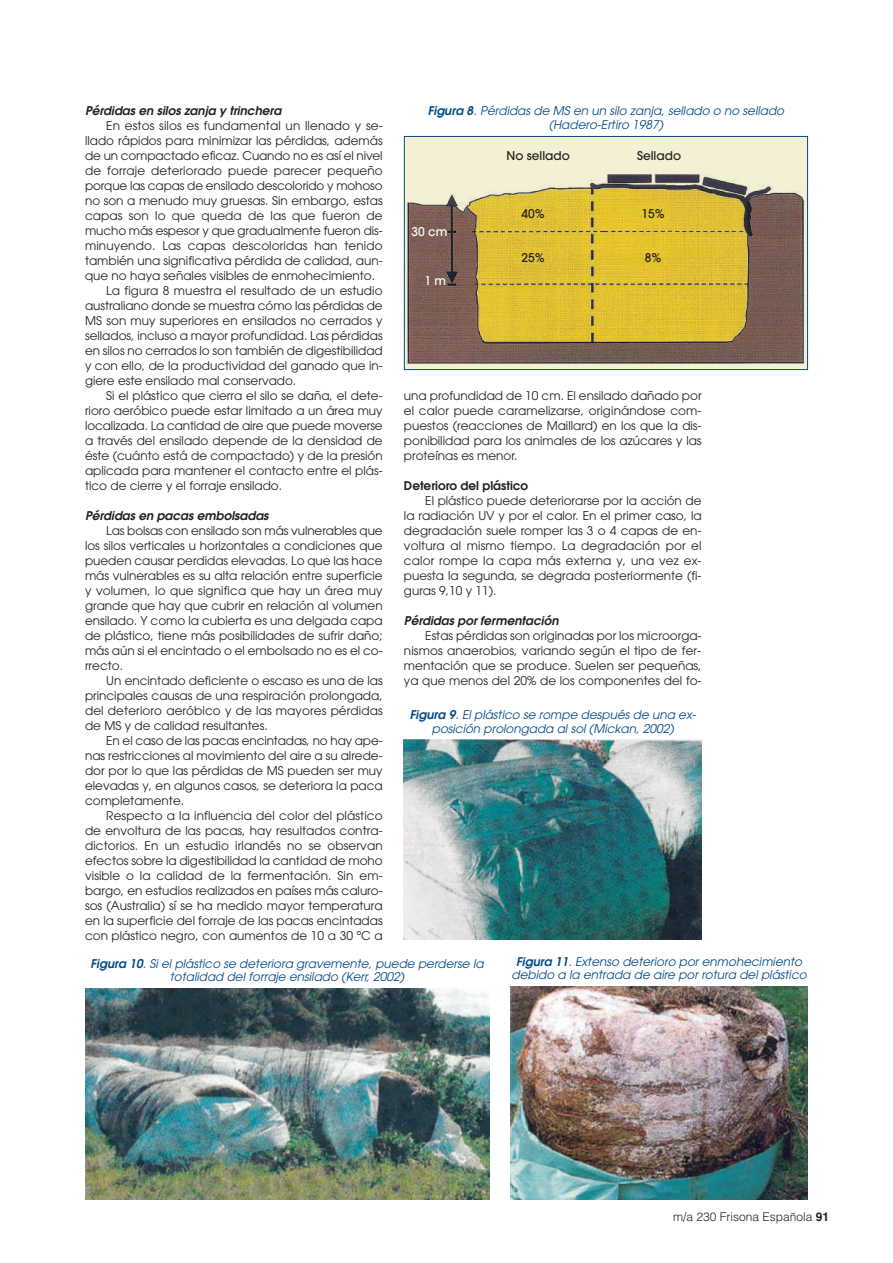
<style>
.page{position:relative;width:893px;height:1263px;background:#fff}
.page>*{position:absolute;margin:0;border:0;box-sizing:border-box;transform-origin:0 0}
.t1{font:12px/15px "Avant Garde";color:#231f20;text-align:justify}
.t2{font:italic 12px/13.5px "Avant Garde";color:#004b87;text-align:center}
.t3{font:italic 600 12px "Avant Garde";color:#231f20}
.t4{font:500 12px "Avant Garde";color:#231f20}
.t5{font:300 12px "Helvetica";color:#231f20}
.t6{font:600 12px "Avant Garde";color:#231f20}
.t7{font:500 12px "Avant Garde";color:#fff}
.s1{font-weight:600}
.s2{font-weight:700}
</style>
<div class="page">
<img style="left:406px;top:138px;width:400px;height:230px">
<div style="left:404px;top:136px;width:404px;height:234px;border:1px solid #004b87"></div>
<img style="left:404px;top:740px;width:298px;height:200px">
<img style="left:85px;top:989px;width:404px;height:210px">
<img style="left:510px;top:986px;width:298px;height:213px">
<p class="t3" style="left:85px;top:106px;width:198px">Pérdidas en silos zanja y trinchera</p>
<p class="t1" style="left:106px;top:119px;width:278px">En estos silos es fundamental un llenado y se-</p>
<p class="t1" style="left:85px;top:134px;width:299px">llado rápidos para minimizar las pérdidas, además</p>
<p class="t1" style="left:85px;top:149px;width:299px">de un compactado eficaz. Cuando no es así el nivel</p>
<p class="t1" style="left:85px;top:164px;width:299px">de forraje deteriorado puede parecer pequeño</p>
<p class="t1" style="left:85px;top:179px;width:299px">porque las capas de ensilado descolorido y mohoso</p>
<p class="t1" style="left:85px;top:194px;width:299px">no son a menudo muy gruesas. Sin embargo, estas</p>
<p class="t1" style="left:85px;top:209px;width:299px">capas son lo que queda de las que fueron de</p>
<p class="t1" style="left:85px;top:224px;width:299px">mucho más espesor y que gradualmente fueron dis-</p>
<p class="t1" style="left:85px;top:239px;width:299px">minuyendo. Las capas descoloridas han tenido</p>
<p class="t1" style="left:85px;top:254px;width:299px">también una significativa pérdida de calidad, aun-</p>
<p class="t1" style="left:85px;top:269px;width:292px">que no haya señales visibles de enmohecimiento.</p>
<p class="t1" style="left:106px;top:284px;width:278px">La figura 8 muestra el resultado de un estudio</p>
<p class="t1" style="left:85px;top:299px;width:299px">australiano donde se muestra cómo las pérdidas de</p>
<p class="t1" style="left:85px;top:314px;width:299px">MS son muy superiores en ensilados no cerrados y</p>
<p class="t1" style="left:85px;top:329px;width:299px">sellados, incluso a mayor profundidad. Las pérdidas</p>
<p class="t1" style="left:85px;top:344px;width:299px">en silos no cerrados lo son también de digestibilidad</p>
<p class="t1" style="left:85px;top:359px;width:299px">y con ello, de la productividad del ganado que in-</p>
<p class="t1" style="left:85px;top:374px;width:213px">giere este ensilado mal conservado.</p>
<p class="t1" style="left:106px;top:389px;width:278px">Si el plástico que cierra el silo se daña, el dete-</p>
<p class="t1" style="left:85px;top:404px;width:299px">rioro aeróbico puede estar limitado a un área muy</p>
<p class="t1" style="left:85px;top:419px;width:299px">localizada. La cantidad de aire que puede moverse</p>
<p class="t1" style="left:85px;top:434px;width:299px">a través del ensilado depende de la densidad de</p>
<p class="t1" style="left:85px;top:449px;width:299px">éste (cuánto está de compactado) y de la presión</p>
<p class="t1" style="left:85px;top:464px;width:299px">aplicada para mantener el contacto entre el plás-</p>
<p class="t1" style="left:85px;top:479px;width:199px">tico de cierre y el forraje ensilado.</p>
<p class="t3" style="left:85px;top:511px;width:185px">Pérdidas en pacas embolsadas</p>
<p class="t1" style="left:85px;top:524px;width:299px;text-indent:21px">Las bolsas con ensilado son más vulnerables que los silos verticales u horizontales a condiciones que pueden causar perdidas elevadas. Lo que las hace más vulnerables es su alta relación entre superficie y volumen, lo que significa que hay un área muy grande que hay que cubrir en relación al volumen ensilado. Y como la cubierta es una delgada capa de plástico, tiene más posibilidades de sufrir daño; más aún si el encintado o el embolsado no es el co&shy;rrecto.</p>
<p class="t1" style="left:85px;top:674px;width:299px;text-indent:21px">Un encintado deficiente o escaso es una de las principales causas de una respiración prolongada, del deterioro aeróbico y de las mayores pérdidas de MS y de calidad resultantes.</p>
<p class="t1" style="left:85px;top:734px;width:299px;text-indent:21px">En el caso de las pacas encintadas, no hay ape&shy;nas restricciones al movimiento del aire a su alrede&shy;dor por lo que las pérdidas de MS pueden ser muy elevadas y, en algunos casos, se deteriora la paca completamente.</p>
<p class="t1" style="left:85px;top:809px;width:299px;text-indent:21px">Respecto a la influencia del color del plástico de envoltura de las pacas, hay resultados contra&shy;dictorios. En un estudio irlandés no se observan efectos sobre la digestibilidad la cantidad de moho visible o la calidad de la fermentación. Sin em&shy;bargo, en estudios realizados en países más caluro&shy;sos (Australia) sí se ha medido mayor temperatura en la superficie del forraje de las pacas encintadas con plástico negro, con aumentos de 10 a 30 ºC a</p>
<p class="t2" style="left:428px;top:105px;width:358px"><span class="s1">Figura 8</span>. Pérdidas de MS en un silo zanja, sellado o no sellado (Hadero-Ertiro 1987)</p>
<p class="t7" style="left:411px;top:227px;width:37px">30 cm</p>
<p class="t7" style="left:424px;top:276px;width:23px">1 m</p>
<p class="t4" style="left:506px;top:151px;width:65px">No sellado</p>
<p class="t4" style="left:637px;top:151px;width:46px">Sellado</p>
<p class="t4" style="left:522px;top:209px;width:25px">40%</p>
<p class="t4" style="left:522px;top:253px;width:25px">25%</p>
<p class="t4" style="left:642px;top:209px;width:25px">15%</p>
<p class="t4" style="left:645px;top:253px;width:18px">8%</p>
<p class="t1" style="left:404px;top:389px;width:299px">una profundidad de 10 cm. El ensilado dañado por el calor puede caramelizarse, originándose com&shy;puestos (reacciones de Maillard) en los que la dis&shy;ponibilidad para los animales de los azúcares y las proteínas es menor.</p>
<p class="t6" style="left:404px;top:481px;width:126px">Deterioro del plástico</p>
<p class="t1" style="left:404px;top:494px;width:299px;text-indent:21px">El plástico puede deteriorarse por la acción de la radiación UV y por el calor. En el primer caso, la degradación suele romper las 3 o 4 capas de en&shy;voltura al mismo tiempo. La degradación por el calor rompe la capa más externa y, una vez ex&shy;puesta la segunda, se degrada posteriormente (fi&shy;guras 9,10 y 11).</p>
<p class="t3" style="left:404px;top:616px;width:156px">Pérdidas por fermentación</p>
<p class="t1" style="left:404px;top:629px;width:299px;text-indent:21px">Estas pérdidas son originadas por los microorga&shy;nismos anaerobios, variando según el tipo de fer&shy;mentación que se produce. Suelen ser pequeñas, ya que menos del 20% de los componentes del fo-</p>
<p class="t2" style="left:410px;top:709px;width:287px"><span class="s1">Figura 9</span>. El plástico se rompe después de una ex&shy;posición prolongada al sol (Mickan, 2002)</p>
<p class="t2" style="left:90px;top:958px;width:395px"><span class="s1">Figura 10</span>. Si el plástico se deteriora gravemente, puede perderse la totalidad del forraje ensilado (Kerr, 2002)</p>
<p class="t2" style="left:512px;top:956px;width:296px"><span class="s1">Figura 11</span>. Extenso deterioro por enmohecimiento debido a la entrada de aire por rotura del plástico</p>
<p class="t5" style="left:673px;top:1206px;width:158px">m/a 230 Frisona Española <span class="s2">91</span></p>
</div>
